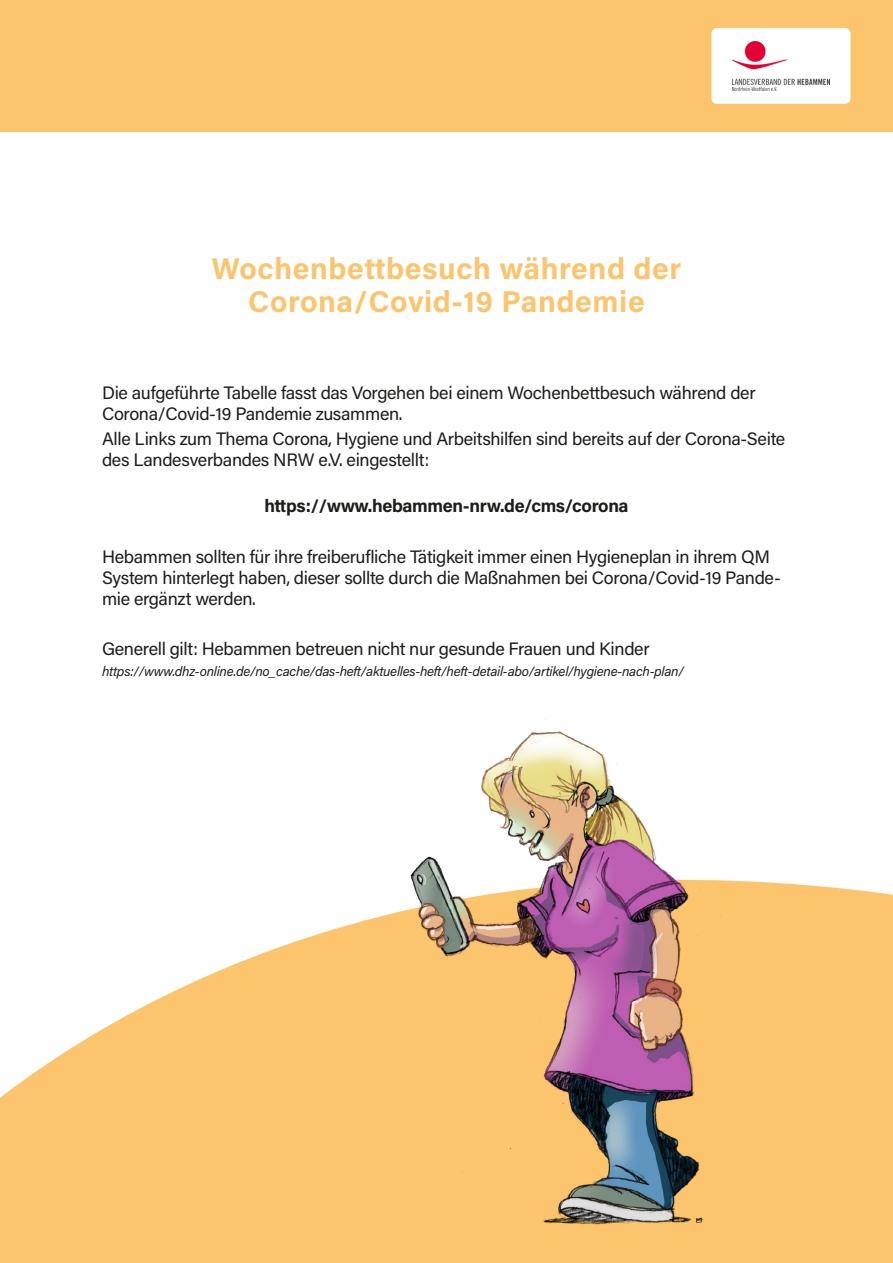
<style>
.page{position:relative;width:893px;height:1263px;background:#fff}
.page>*{position:absolute;margin:0;border:0;box-sizing:border-box;transform-origin:0 0}
.t1{font:700 30px/33px "Acumin Pro";letter-spacing:.02em;color:#fcc56d;text-align:center}
.t2{font:18px/21px "Acumin Pro";letter-spacing:-.02em;color:#1d1d1b}
.t3{font:700 18px "Acumin Pro";letter-spacing:-.02em;color:#1d1d1b}
.t4{font:italic 13.5px "Acumin Pro";letter-spacing:-.02em;color:#1d1d1b}
</style>
<div class="page">
<div style="left:0;top:0;width:893px;height:132px;background:#fcc56d"></div>
<svg style="left:0;top:881px;width:893px;height:382px;fill:#fcc56d"></svg>
<div style="left:711px;top:28px;width:139px;height:76px;background:#fff;border-radius:5px"></div>
<img style="left:732px;top:41px;width:97px;height:49px">
<img style="left:397px;top:718px;width:338px;height:527px">
<h1 class="t1" style="left:212px;top:251px;width:471px">Wochenbettbesuch während der<br>Corona/Covid-19 Pandemie</h1>
<p class="t2" style="left:102px;top:381px;width:655px">Die aufgeführte Tabelle fasst das Vorgehen bei einem Wochenbettbesuch während der<br>Corona/Covid-19 Pandemie zusammen.</p>
<p class="t2" style="left:102px;top:428px;width:685px">Alle Links zum Thema Corona, Hygiene und Arbeitshilfen sind bereits auf der Corona-Seite des Landesverbandes NRW e.V. eingestellt:</p>
<p class="t3" style="left:264px;top:493px;width:366px">https://www.hebammen-nrw.de/cms/corona</p>
<p class="t2" style="left:102px;top:545px;width:680px">Hebammen sollten für ihre freiberufliche Tätigkeit immer einen Hygieneplan in ihrem QM<br>System hinterlegt haben, dieser sollte durch die Maßnahmen bei Corona/Covid-19 Pande&shy;mie ergänzt werden.</p>
<p class="t2" style="left:102px;top:638px;width:549px">Generell gilt: Hebammen betreuen nicht nur gesunde Frauen und Kinder</p>
<p class="t4" style="left:102px;top:662px;width:583px">https://www.dhz-online.de/no_cache/das-heft/aktuelles-heft/heft-detail-abo/artikel/hygiene-nach-plan/</p>
</div>
